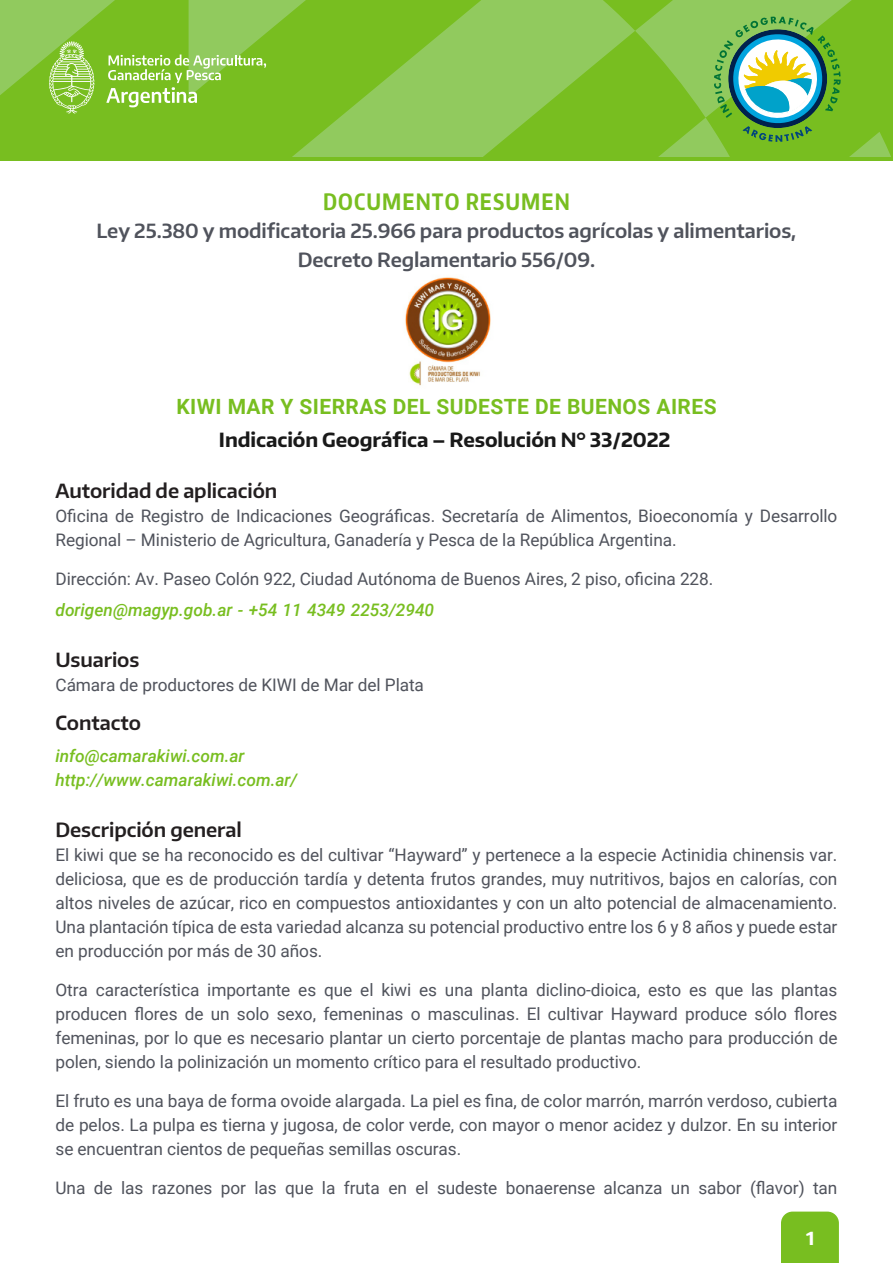
<style>
.page{position:relative;width:893px;height:1263px;background:#fff}
.page>*{position:absolute;margin:0;border:0;box-sizing:border-box;transform-origin:0 0}
.t1{font:700 22.5px "Encode Sans Compressed";letter-spacing:.05em;color:#78be20}
.t2{font:700 21px "Roboto";letter-spacing:.02em;color:#78be20}
.t3{font:600 19.5px/28.5px "Encode Sans";letter-spacing:-.005em;color:#50535c;text-align:center}
.t4{font:600 19.5px "Encode Sans";letter-spacing:-.005em;color:#231f20}
.t5{font:700 19.5px "Encode Sans";letter-spacing:-.005em;color:#191919}
.t6{font:700 18px "Encode Sans";color:#fff}
.t7{font:17.25px/24px "Roboto";letter-spacing:-.005em;color:#50535c;text-align:justify}
.t8{font:italic 500 17.25px/24px "Roboto";color:#78be20}
</style>
<div class="page">
<img style="left:405px;top:277px;width:86px;height:109px">
<div style="left:781px;top:1211px;width:58px;height:52px;background:#78be20"></div>
<div style="left:0;top:0;width:893px;height:160px;background:#78be20"></div>
<svg style="left:0;top:0;width:106px;height:114px;fill:#91ca5e"></svg>
<svg style="left:49px;top:41px;width:45px;height:72px"></svg>
<svg style="left:106px;top:0;width:785px;height:156px"></svg>
<h1 class="t1" style="left:323px;top:186px;width:248px">DOCUMENTO RESUMEN</h1>
<p class="t3" style="left:97px;top:216px;width:701px">Ley 25.380 y modificatoria 25.966 para productos agrícolas y alimentarios,<br>Decreto Reglamentario 556/09.</p>
<p class="t2" style="left:176px;top:398px;width:542px">KIWI MAR Y SIERRAS DEL SUDESTE DE BUENOS AIRES</p>
<p class="t5" style="left:219px;top:426px;width:453px">Indicación Geográfica – Resolución N° 33/2022</p>
<p class="t4" style="left:56px;top:477px;width:223px">Autoridad de aplicación</p>
<p class="t7" style="left:56px;top:505px;width:783px">Oficina de Registro de Indicaciones Geográficas. Secretaría de Alimentos, Bioeconomía y Desarrollo<br>Regional – Ministerio de Agricultura, Ganadería y Pesca de la República Argentina.</p>
<p class="t7" style="left:56px;top:568px;width:659px">Dirección: Av. Paseo Colón 922, Ciudad Autónoma de Buenos Aires, 2 piso, oficina 228.</p>
<p class="t8" style="left:56px;top:600px;width:380px">dorigen@magyp.gob.ar - +54 11 4349 2253/2940</p>
<p class="t4" style="left:56px;top:647px;width:85px">Usuarios</p>
<p class="t7" style="left:56px;top:675px;width:370px">Cámara de productores de KIWI de Mar del Plata</p>
<p class="t4" style="left:56px;top:710px;width:87px">Contacto</p>
<p class="t8" style="left:56px;top:745px;width:243px">info@camarakiwi.com.ar http://www.camarakiwi.com.ar/</p>
<p class="t4" style="left:56px;top:816px;width:188px">Descripción general</p>
<p class="t7" style="left:56px;top:844px;width:783px">El kiwi que se ha reconocido es del cultivar “Hayward” y pertenece a la especie Actinidia chinensis var. deliciosa, que es de producción tardía y detenta frutos grandes, muy nutritivos, bajos en calorías, con altos niveles de azúcar, rico en compuestos antioxidantes y con un alto potencial de almacenamiento.<br>Una plantación típica de esta variedad alcanza su potencial productivo entre los 6 y 8 años y puede estar en producción por más de 30 años.</p>
<p class="t7" style="left:56px;top:979px;width:783px">Otra característica importante es que el kiwi es una planta diclino-dioica, esto es que las plantas producen flores de un solo sexo, femeninas o masculinas. El cultivar Hayward produce sólo flores femeninas, por lo que es necesario plantar un cierto porcentaje de plantas macho para producción de polen, siendo la polinización un momento crítico para el resultado productivo.</p>
<p class="t7" style="left:56px;top:1090px;width:783px">El fruto es una baya de forma ovoide alargada. La piel es fina, de color marrón, marrón verdoso, cubierta de pelos. La pulpa es tierna y jugosa, de color verde, con mayor o menor acidez y dulzor. En su interior se encuentran cientos de pequeñas semillas oscuras.</p>
<p class="t7" style="left:56px;top:1177px;width:783px">Una de las razones por las que la fruta en el sudeste bonaerense alcanza un sabor (flavor) tan</p>
<p class="t6" style="left:806px;top:1227px;width:10px">1</p>
</div>
